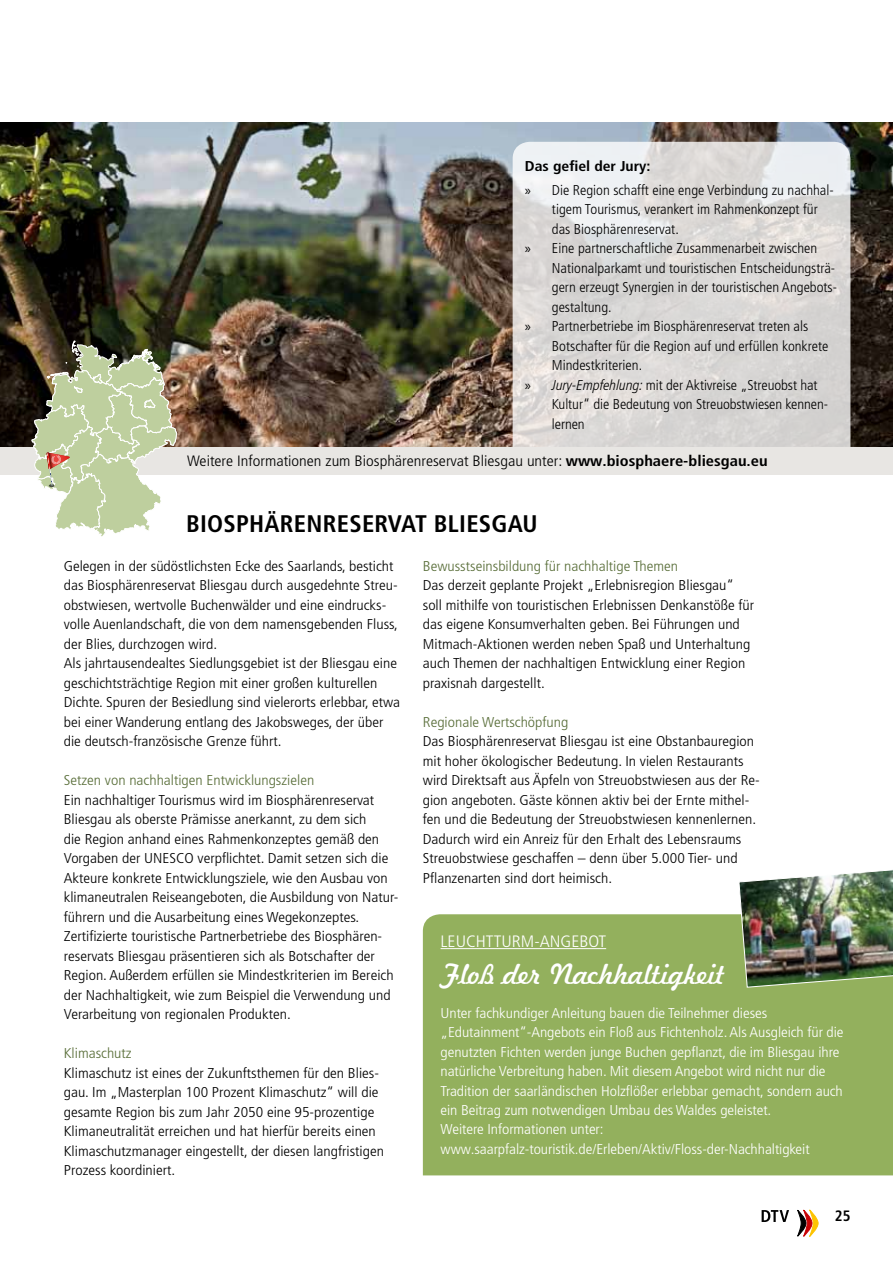
<style>
.page{position:relative;width:893px;height:1263px;background:#fff}
.page>*{position:absolute;margin:0;border:0;box-sizing:border-box;transform-origin:0 0}
.t1{font:27px "Freehand 521 BT Regular C";color:#fff}
.t2{font:700 condensed 24px "Frutiger LT Pro";letter-spacing:.01em;color:#000}
.t3{font:300 condensed 16.5px "Frutiger LT Pro";color:#fff;scale:1.1 1}
.t4{font:300 condensed 15px "Frutiger LT Pro";color:#000;scale:1.1 1}
.t5{font:700 condensed 15px "Frutiger LT Pro";color:#000}
.t6{font:300 condensed 14.25px/19.5px "Frutiger LT Pro";color:#000;scale:1.1 1}
.t7{font:300 condensed 14.25px/23.7px "Frutiger LT Pro";color:#000}
.t8{font:300 condensed 14.25px/19.5px "Frutiger LT Pro";letter-spacing:-.005em;color:#fff;scale:1.1 1}
.t9{font:300 condensed 14.25px "Frutiger LT Pro";color:#596e39;scale:1.1 1}
.s1{font-weight:700}
.s2{font-family:"Myriad Pro";font-weight:400;font-stretch:normal}
.s3{font-style:italic}
</style>
<div class="page">
<div style="left:423px;top:914px;width:470px;height:261px;background:#93b05d"></div>
<hr style="left:441px;top:948px;width:165px;height:1px;background:#fff">
<img style="left:0;top:122px;width:893px;height:325px">
<svg style="left:513px;top:142px;width:337px;height:357px;background:#dfdddc"></svg>
<img style="left:738px;top:870px;width:155px;height:118px">
<div style="left:0;top:447px;width:893px;height:27px;background:#e8e6e3"></div>
<svg style="left:32px;top:340px;width:145px;height:197px"></svg>
<svg style="left:762px;top:1210px;width:27px;height:12px"></svg>
<svg style="left:797px;top:1210px;width:21px;height:26px"></svg>
<p class="t7" style="left:525px;top:154px;width:310px"><span class="s1">Das gefiel der Jury:<br></span><span class="s2">»</span> Die Region schafft eine enge Verbindung zu nachhal-</p>
<p class="t7" style="left:552px;top:198px;width:267px">tigem Tourismus, verankert im Rahmenkonzept für</p>
<p class="t7" style="left:552px;top:217px;width:128px">das Biosphärenreservat.</p>
<p class="t7" style="left:525px;top:237px;width:294px"><span class="s2">»</span> Eine partnerschaftliche Zusammenarbeit zwischen</p>
<p class="t7" style="left:552px;top:256px;width:285px">Nationalparkamt und touristischen Entscheidungsträ-</p>
<p class="t7" style="left:552px;top:276px;width:287px">gern erzeugt Synergien in der touristischen Angebots-</p>
<p class="t7" style="left:552px;top:295px;width:61px">gestaltung.</p>
<p class="t7" style="left:525px;top:315px;width:285px"><span class="s2">»</span> Partnerbetriebe im Biosphärenreservat treten als</p>
<p class="t7" style="left:552px;top:334px;width:278px">Botschafter für die Region auf und erfüllen konkrete</p>
<p class="t7" style="left:552px;top:354px;width:92px">Mindestkriterien.</p>
<p class="t7" style="left:525px;top:373px;width:294px"><span class="s2">»</span> <span class="s3">Jury-Empfehlung:</span> mit der Aktivreise „Streuobst hat</p>
<p class="t7" style="left:552px;top:393px;width:278px">Kultur“ die Bedeutung von Streuobstwiesen kennen-</p>
<p class="t7" style="left:552px;top:412px;width:34px">lernen</p>
<p class="t4" style="left:187px;top:452px;width:529px">Weitere Informationen zum Biosphärenreservat Bliesgau unter: <span class="s1">www.biosphaere-bliesgau.eu</span></p>
<h2 class="t2" style="left:186px;top:509px;width:353px">Biosphärenreservat Bliesgau</h2>
<p class="t6" style="left:64px;top:556px;width:307px">Gelegen in der südöstlichsten Ecke des Saarlands, besticht das Biosphärenreservat Bliesgau durch ausgedehnte Streu&shy;obstwiesen, wertvolle Buchenwälder und eine eindrucks&shy;volle Auenlandschaft, die von dem namensgebenden Fluss, der Blies, durchzogen wird.<br>Als jahrtausendealtes Siedlungsgebiet ist der Bliesgau eine geschichtsträchtige Region mit einer großen kulturellen Dichte. Spuren der Besiedlung sind vielerorts erlebbar, etwa bei einer Wanderung entlang des Jakobsweges, der über die deutsch-französische Grenze führt.</p>
<p class="t9" style="left:64px;top:772px;width:229px">Setzen von nachhaltigen Entwicklungszielen</p>
<p class="t6" style="left:64px;top:790px;width:306px">Ein nachhaltiger Tourismus wird im Biosphärenreservat Bliesgau als oberste Prämisse anerkannt, zu dem sich<br>die Region anhand eines Rahmenkonzeptes gemäß den Vorgaben der UNESCO verpflichtet. Damit setzen sich die Akteure konkrete Entwicklungsziele, wie den Ausbau von klimaneutralen Reiseangeboten, die Ausbildung von Natur&shy;führern und die Ausarbeitung eines Wegekonzeptes.<br>Zertifizierte touristische Partnerbetriebe des Biosphären&shy;reservats Bliesgau präsentieren sich als Botschafter der Region. Außerdem erfüllen sie Mindestkriterien im Bereich der Nachhaltigkeit, wie zum Beispiel die Verwendung und Verarbeitung von regionalen Produkten.</p>
<p class="t9" style="left:64px;top:1045px;width:63px">Klimaschutz</p>
<p class="t6" style="left:64px;top:1063px;width:293px">Klimaschutz ist eines der Zukunftsthemen für den Blies&shy;gau. Im „Masterplan 100 Prozent Klimaschutz“ will die gesamte Region bis zum Jahr 2050 eine 95-prozentige Klimaneutralität erreichen und hat hierfür bereits einen Klimaschutzmanager eingestellt, der diesen langfristigen Prozess koordiniert.</p>
<p class="t9" style="left:423px;top:558px;width:233px">Bewusstseinsbildung für nachhaltige Themen</p>
<p class="t6" style="left:423px;top:576px;width:303px">Das derzeit geplante Projekt „Erlebnisregion Bliesgau“ soll mithilfe von touristischen Erlebnissen Denkanstöße für das eigene Konsumverhalten geben. Bei Führungen und Mitmach-Aktionen werden neben Spaß und Unterhaltung auch Themen der nachhaltigen Entwicklung einer Region praxisnah dargestellt.</p>
<p class="t9" style="left:423px;top:713px;width:134px">Regionale Wertschöpfung</p>
<p class="t6" style="left:423px;top:732px;width:308px">Das Biosphärenreservat Bliesgau ist eine Obstanbauregion mit hoher ökologischer Bedeutung. In vielen Restaurants wird Direktsaft aus Äpfeln von Streuobstwiesen aus der Re&shy;gion angeboten. Gäste können aktiv bei der Ernte mithel&shy;fen und die Bedeutung der Streuobstwiesen kennenlernen.<br>Dadurch wird ein Anreiz für den Erhalt des Lebensraums Streuobstwiese geschaffen – denn über 5.000 Tier- und Pflanzenarten sind dort heimisch.</p>
<p class="t3" style="left:441px;top:932px;width:51px">Leuchtturm</p>
<p class="t3" style="left:534px;top:932px;width:15px">-Ang</p>
<p class="t3" style="left:571px;top:932px;width:31px">ebot</p>
<h1 class="t1" style="left:441px;top:956px;width:285px">Floß der Nachhaltigkeit</h1>
<p class="t8" style="left:441px;top:1003px;width:368px">Unter fachkundiger Anleitung bauen die Teilnehmer dieses „Edutainment“-Angebots ein Floß aus Fichtenholz. Als Ausgleich für die genutzten Fichten werden junge Buchen gepflanzt, die im Bliesgau ihre natürliche Verbreitung haben. Mit diesem Angebot wird nicht nur die Tradition der saarländischen Holzflößer erlebbar gemacht, sondern auch ein Beitrag zum notwendigen Umbau des Waldes geleistet.<br>Weitere Informationen unter: www.saarpfalz-touristik.de/Erleben/Aktiv/Floss-der-Nachhaltigkeit</p>
<p class="t5" style="left:835px;top:1207px;width:17px">25</p>
</div>
